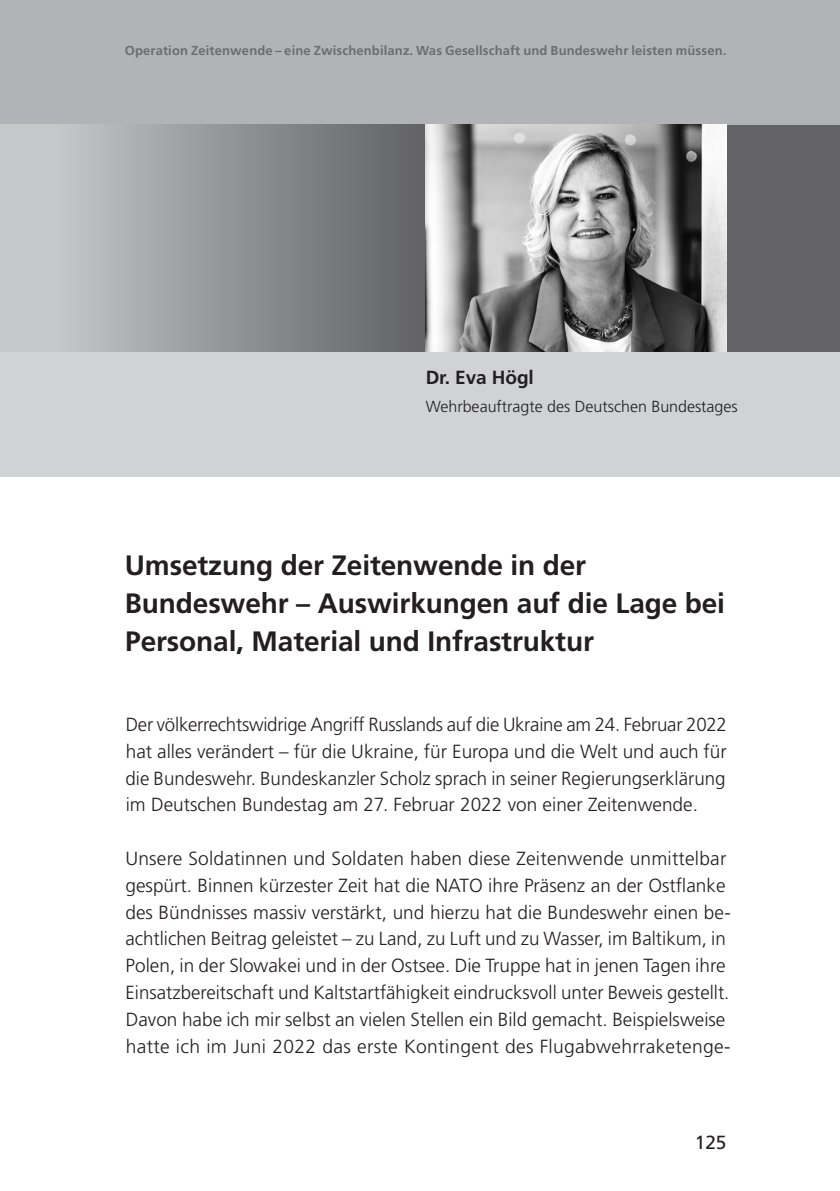
<style>
.page{position:relative;width:840px;height:1191px;background:#fff}
.page>*{position:absolute;margin:0;border:0;box-sizing:border-box;transform-origin:0 0}
.t1{font:700 28px/38px "Frutiger LT Std";letter-spacing:-.005em;color:#231f20}
.t2{font:300 19px/26.8px "Frutiger LT Std";color:#231f20;text-align:justify}
.t3{font:700 19px "Frutiger LT Std";letter-spacing:-.005em;color:#231f20}
.t4{font:19px "Frutiger LT Std";color:#231f20}
.t5{font:300 16px "Frutiger LT Std";color:#231f20}
.t6{font:700 13px "Frutiger LT Std";letter-spacing:.01em;color:#6c6d70}
</style>
<div class="page">
<div style="left:726px;top:125px;width:113px;height:226px;background:#636366"></div>
<div style="left:0;top:0;width:839px;height:125px;background:#b2b3b7"></div>
<div style="left:0;top:125px;width:425px;height:226px;background:linear-gradient(to right,#d1d2d5,#606164)"></div>
<img style="left:425px;top:125px;width:301px;height:226px">
<div style="left:0;top:351px;width:839px;height:125px;background:#d1d2d4"></div>
<p class="t6" style="left:125px;top:43px;width:602px">Operation Zeitenwende – eine Zwischenbilanz. Was Gesellschaft und Bundeswehr leisten müssen.</p>
<p class="t3" style="left:425px;top:366px;width:110px">Dr. Eva Högl</p>
<p class="t5" style="left:425px;top:397px;width:313px">Wehrbeauftragte des Deutschen Bundestages</p>
<h1 class="t1" style="left:125px;top:546px;width:601px">Umsetzung der Zeitenwende in der<br>Bundeswehr – Auswirkungen auf die Lage bei<br>Personal, Material und Infrastruktur</h1>
<p class="t2" style="left:125px;top:711px;width:602px">Der völkerrechtswidrige Angriff Russlands auf die Ukraine am 24. Februar 2022 hat alles verändert – für die Ukraine, für Europa und die Welt und auch für die Bundeswehr. Bundeskanzler Scholz sprach in seiner Regierungserklärung im Deutschen Bundestag am 27. Februar 2022 von einer Zeitenwende.</p>
<p class="t2" style="left:125px;top:845px;width:606px;text-align:left">Unsere Soldatinnen und Soldaten haben diese Zeitenwende unmittelbar gespürt. Binnen kürzester Zeit hat die NATO ihre Präsenz an der Ostflanke des Bündnisses massiv verstärkt, und hierzu hat die Bundeswehr einen be&shy;achtlichen Beitrag geleistet – zu Land, zu Luft und zu Wasser, im Baltikum, in Polen, in der Slowakei und in der Ostsee. Die Truppe hat in jenen Tagen ihre Einsatzbereitschaft und Kaltstartfähigkeit eindrucksvoll unter Beweis gestellt.<br>Davon habe ich mir selbst an vielen Stellen ein Bild gemacht. Beispielsweise hatte ich im Juni 2022 das erste Kontingent des Flugabwehrraketenge-</p>
<p class="t4" style="left:694px;top:1130px;width:33px">125</p>
</div>
